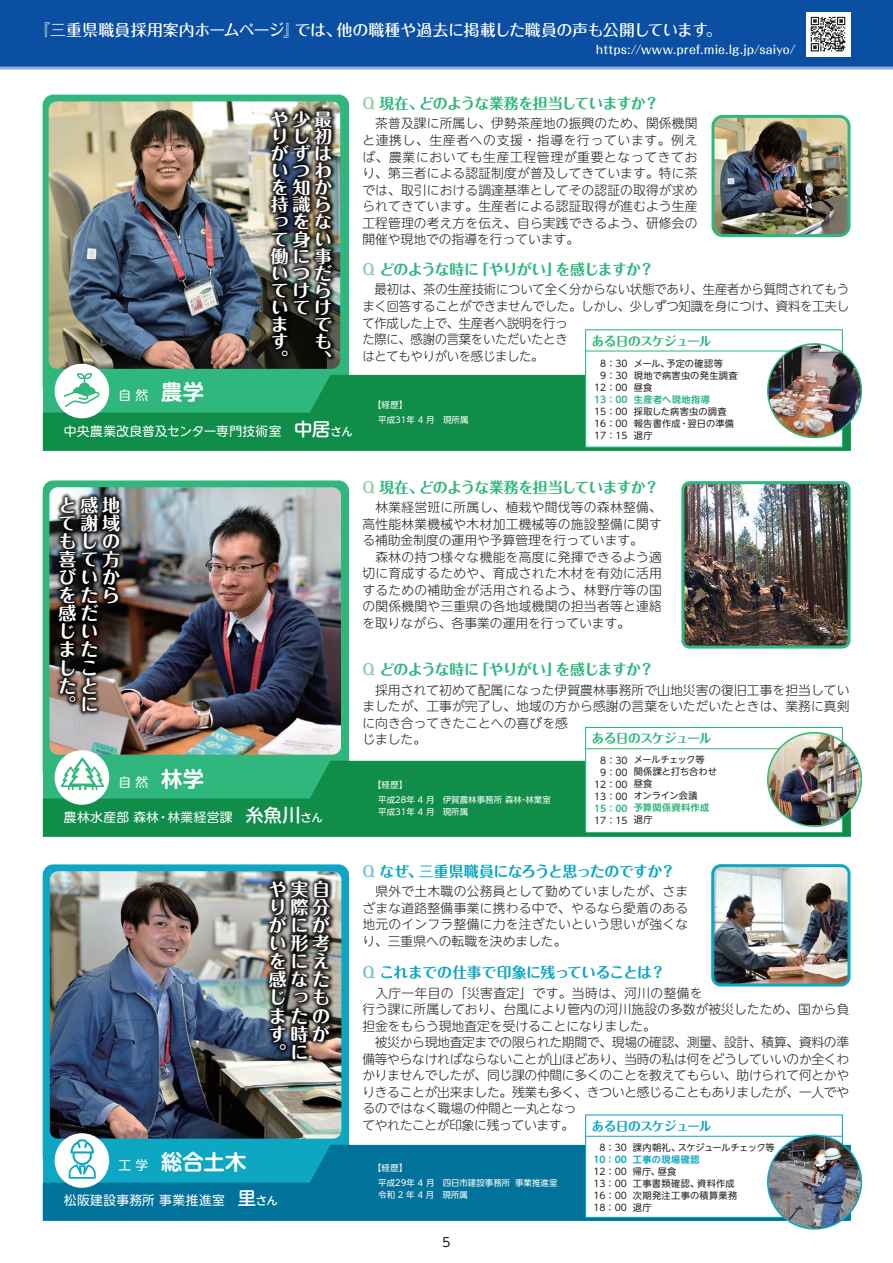
<style>
.page{position:relative;width:893px;height:1263px;background:#fff}
.page>*{position:absolute;margin:0;border:0;box-sizing:border-box;transform-origin:0 0}
.t1{font:700 21.3px "UD Shin M Go Pro De";color:#fff}
.t2{font:700 18px/18px "Maru Fo Pro";color:#fff}
.t3{font:700 17.55px/17.1px "Maru Fo Pro";color:#fff}
.t4{font:500 15.9px "Maru Fo Pro";letter-spacing:-.015em;color:#fff}
.t5{font:700 14.85px "Maru Fo Pro";letter-spacing:-.05em;color:#2fb77d}
.t6{font:700 14.85px "Maru Fo Pro";letter-spacing:-.035em;color:#0da7c3}
.t7{font:300 12.75px/16.5px "UD Shin M Go Pro";color:#231f20;text-align:justify}
.t8{font:300 12.75px/16.5px "UD Shin M Go Pro";letter-spacing:-.02em;color:#231f20}
.t9{font:300 12.75px/16.5px "UD Shin M Go Pro";letter-spacing:.02em;color:#231f20}
.t10{font:12.75px "UD Shin M Go Pro";letter-spacing:.03em;color:#fff}
.t11{font:700 12.75px "Maru Fo Pro";letter-spacing:-.07em;color:#2fb77d}
.t12{font:700 12.75px "Maru Fo Pro";letter-spacing:-.07em;color:#0da7c3}
.t13{font:12.75px "UD Shin M Go Pro";color:#231f20}
.t14{font:500 11.7px "Maru Fo Pro";letter-spacing:.005em;color:#fff}
.t15{font:9.15px/12px "UD Shin M Go Pro";letter-spacing:.005em;color:#231f20}
.t16{font:9.15px/12px "UD Shin M Go Pro";letter-spacing:.03em;color:#231f20}
.t17{font:700 9.15px "UD Shin M Go Pro De";letter-spacing:.035em;color:#2fb77d}
.t18{font:9.15px/12px "UD Shin M Go Pro";letter-spacing:.025em;color:#231f20}
.t19{font:9.15px "UD Shin M Go Pro";letter-spacing:-.05em;color:#231f20}
.t20{font:700 9.15px "UD Shin M Go Pro De";letter-spacing:.03em;color:#0da7c3}
.t21{font:8.55px/15px "UD Shin M Go Pro";color:#fff}
.s1{font-family:"UD Shin M Go Pro De";font-weight:700;font-size:21.3px}
.s2{font-weight:500;font-size:18.3px}
.s3{font-weight:500;font-size:11.4px}
.s4{color:#91d0ab}
.s5{font-family:"UD Shin M Go Pro";font-weight:400;font-size:12.75px}
.s6{color:#7ac5d7}
</style>
<div class="page">
<div style="left:0;top:0;width:893px;height:68px;background:#0a4fa2"></div>
<hr style="left:0;top:67px;width:893px;height:3px;background:#92a8d6">
<div style="left:43px;top:95px;width:306px;height:302px;background:#2fb77d;border-radius:11px"></div>
<div style="left:43px;top:480px;width:306px;height:303px;background:#2fb77d;border-radius:11px"></div>
<div style="left:43px;top:864px;width:306px;height:303px;background:#0da7c3;border-radius:11px"></div>
<svg style="left:43px;top:1145px;width:807px;height:75px;background:#037da2"></svg>
<svg style="left:43px;top:761px;width:807px;height:75px;background:#159654"></svg>
<svg style="left:43px;top:375px;width:807px;height:76px;background:#169654"></svg>
<img style="left:49px;top:101px;width:291px;height:268px">
<img style="left:49px;top:487px;width:292px;height:268px">
<img style="left:50px;top:871px;width:291px;height:267px">
<img style="left:715px;top:868px;width:134px;height:116px">
<div style="left:711px;top:864px;width:139px;height:122px;border:3px solid #0da7c3;border-radius:8px"></div>
<img style="left:715px;top:116px;width:134px;height:120px">
<div style="left:711px;top:115px;width:139px;height:122px;border:3px solid #2fb77d;border-radius:10px"></div>
<img style="left:685px;top:485px;width:161px;height:159px">
<div style="left:681px;top:481px;width:169px;height:167px;border:3px solid #2fb77d;border-radius:7px"></div>
<svg style="left:806px;top:12px;width:44px;height:44px"></svg>
<svg style="left:811px;top:17px;width:34px;height:34px"></svg>
<div style="left:55px;top:364px;width:54px;height:54px;background:#fff;border-radius:50%"></div>
<svg style="left:64px;top:373px;width:36px;height:34px"></svg>
<div style="left:55px;top:750px;width:54px;height:55px;background:#fff;border-radius:50%"></div>
<svg style="left:61px;top:757px;width:43px;height:33px"></svg>
<div style="left:55px;top:1133px;width:54px;height:55px;background:#fff;border-radius:50%"></div>
<svg style="left:69px;top:1139px;width:27px;height:40px"></svg>
<div style="left:585px;top:727px;width:258px;height:106px;background:#fff;border:1px solid #2fb77d"></div>
<hr style="left:586px;top:748px;width:256px;height:1px;background:#2fb77d">
<div style="left:585px;top:329px;width:258px;height:119px;background:#fff;border:1px solid #2fb77d"></div>
<hr style="left:586px;top:351px;width:256px;height:1px;background:#2fb77d">
<div style="left:585px;top:1114px;width:258px;height:104px;background:#fff;border:1px solid #0da7c3"></div>
<hr style="left:586px;top:1136px;width:256px;height:1px;background:#0da7c3">
<img style="left:53px;top:490px;width:73px;height:227px">
<img style="left:56px;top:493px;width:67px;height:223px">
<img style="left:263px;top:874px;width:73px;height:191px">
<img style="left:266px;top:877px;width:67px;height:187px">
<img style="left:265px;top:105px;width:73px;height:264px">
<img style="left:268px;top:108px;width:68px;height:261px">
<img style="left:768px;top:344px;width:93px;height:93px;border-radius:47px">
<div style="left:767px;top:343px;width:95px;height:95px;border:2px solid #2fb77d;border-radius:50%"></div>
<img style="left:768px;top:1135px;width:93px;height:94px;border-radius:47px">
<div style="left:767px;top:1134px;width:95px;height:95px;border:2px solid #0da7c3;border-radius:50%"></div>
<img style="left:768px;top:733px;width:93px;height:92px">
<div style="left:767px;top:732px;width:95px;height:95px;border:2px solid #2fb77d;border-radius:50%"></div>
<p class="t4" style="left:34px;top:17px;width:689px">『三重県職員採用案内ホームページ』では、他の職種や過去に掲載した職員の声も公開しています。</p>
<p class="t14" style="left:596px;top:40px;width:201px">https://www.pref.mie.lg.jp/saiyo/</p>
<p class="t10" style="left:119px;top:385px;width:87px">自 然　<span class="s1">農学</span></p>
<h3 class="t3" style="left:271px;top:109px;width:63px">や少最りし初がずはいつわを知か持識らっをなて身い働に事いつだてけらいてけま<br>す<br>。</h3>
<h3 class="t3" style="left:314px;top:314px;width:19px;text-align:justify">でも、</h3>
<p class="t10" style="left:64px;top:420px;width:290px">中央農業改良普及センター専門技術室　<span class="s2">中居</span><span class="s3">さん</span></p>
<p class="t5" style="left:362px;top:92px;width:298px"><span class="s4">Q</span> 現在、どのような業務を担当していますか？</p>
<p class="t7" style="left:362px;top:115px;width:337px">　茶普及課に所属し、伊勢茶産地の振興のため、関係機関と連携し、生産者への支援・指導を行っています。例えば、農業においても生産工程管理が重要となってきており、第三者による認証制度が普及してきています。特に茶では、取引における調達基準としてその認証の取得が求められてきています。生産者による認証取得が進むよう生産工程管理の考え方を伝え、自ら実践できるよう、研修会の開催や現地での指導を行っています。</p>
<p class="t5" style="left:362px;top:257px;width:293px"><span class="s4">Q</span> どのような時に「やりがい」を感じますか？</p>
<p class="t7" style="left:362px;top:281px;width:488px;text-align:left">　最初は、茶の生産技術について全く分からない状態であり、生産者から質問されてもうまく回答することができませんでした。しかし、少しずつ知識を身につけ、資料を工夫して作成した上で、生産者へ説明を行っ<br>た際に、感謝の言葉をいただいたとき<br>はとてもやりがいを感じました。</p>
<p class="t11" style="left:591px;top:331px;width:122px">ある日のスケジュール</p>
<p class="t18" style="left:634px;top:357px;width:105px">メール、予定の確認等<br>現地で病害虫の発生調査昼食</p>
<p class="t17" style="left:634px;top:392px;width:78px">生産者へ現地指導</p>
<p class="t15" style="left:634px;top:405px;width:102px">採取した病害虫の調査報告書作成・翌日の準備退庁</p>
<p class="t15" style="left:594px;top:357px;width:35px;text-align:right">8：30<br>9：30<br>12：00</p>
<p class="t17" style="left:594px;top:392px;width:35px">13：00</p>
<p class="t15" style="left:594px;top:405px;width:35px;text-align:justify">15：00<br>16：00<br>17：15</p>
<p class="t21" style="left:378px;top:397px;width:92px;text-indent:-6px">【経歴】<br>平成31年 4 月　現所属</p>
<h2 class="t2" style="left:59px;top:494px;width:63px">と感地て謝域もしの喜て方びいかをたら感だ<br>じい<br>また<br>しこ<br>たと<br>。に</h2>
<p class="t10" style="left:119px;top:771px;width:87px">自 然　<span class="s1">林学</span></p>
<p class="t10" style="left:64px;top:807px;width:260px">農林水産部 森林・林業経営課　<span class="s2">糸魚川</span><span class="s3">さん</span></p>
<p class="t5" style="left:362px;top:475px;width:298px"><span class="s4">Q</span> 現在、どのような業務を担当していますか？</p>
<p class="t9" style="left:362px;top:498px;width:301px">　林業経営班に所属し、植栽や間伐等の森林整備、高性能林業機械や木材加工機械等の施設整備に関する補助金制度の運用や予算管理を行っています。<br>　森林の持つ様々な機能を高度に発揮できるよう適切に育成するためや、育成された木材を有効に活用するための補助金が活用されるよう、林野庁等の国の関係機関や三重県の各地域機関の担当者等と連絡を取りながら、各事業の運用を行っています。</p>
<p class="t5" style="left:362px;top:658px;width:293px"><span class="s4">Q</span> どのような時に「やりがい」を感じますか？</p>
<p class="t7" style="left:362px;top:681px;width:489px;text-align:left">　採用されて初めて配属になった伊賀農林事務所で山地災害の復旧工事を担当していましたが、工事が完了し、地域の方から感謝の言葉をいただいたときは、業務に真剣に向き合ってきたことへの喜びを感<br>じました。</p>
<p class="t11" style="left:591px;top:728px;width:122px">ある日のスケジュール</p>
<p class="t21" style="left:378px;top:776px;width:174px;text-indent:-6px">【経歴】<br>平成28年 ４ 月　伊賀農林事務所 森林・林業室</p>
<p class="t21" style="left:378px;top:804px;width:91px">平成31年 ４ 月　現所属</p>
<p class="t15" style="left:634px;top:753px;width:85px">メールチェック等<br>関係課と打ち合わせ昼食<br>オンライン会議</p>
<p class="t17" style="left:634px;top:800px;width:77px">予算関係資料作成</p>
<p class="t15" style="left:634px;top:813px;width:20px">退庁</p>
<p class="t15" style="left:594px;top:754px;width:35px;text-align:right">8：30<br>9：00<br>12：00<br>13：00</p>
<p class="t17" style="left:594px;top:801px;width:35px">15：00</p>
<p class="t15" style="left:594px;top:814px;width:35px">17：15</p>
<h2 class="t2" style="left:269px;top:878px;width:63px">や実自り際分がにがい形考をにえ感なたじっもまたのす時が。に</h2>
<h1 class="t1" style="left:119px;top:1144px;width:129px"><span class="s5">工 学　</span>総合土木</h1>
<p class="t10" style="left:64px;top:1190px;width:216px">松阪建設事務所 事業推進室　<span class="s2">里</span><span class="s3">さん</span></p>
<p class="t6" style="left:362px;top:859px;width:314px"><span class="s6">Q</span> なぜ、三重県職員になろうと思ったのですか？</p>
<p class="t7" style="left:362px;top:883px;width:327px">　県外で土木職の公務員として勤めていましたが、さまざまな道路整備事業に携わる中で、やるなら愛着のある地元のインフラ整備に力を注ぎたいという思いが強くなり、三重県への転職を決めました。</p>
<p class="t6" style="left:362px;top:961px;width:305px"><span class="s6">Q</span> これまでの仕事で印象に残っていることは？</p>
<p class="t8" style="left:362px;top:984px;width:489px">　入庁一年目の「災害査定」です。当時は、河川の整備を<br>行う課に所属しており、台風により管内の河川施設の多数が被災したため、国から負担金をもらう現地査定を受けることになりました。<br>　被災から現地査定までの限られた期間で、現場の確認、測量、設計、積算、資料の準備等やらなければならないことが山ほどあり、当時の私は何をどうしていいのか全くわかりませんでしたが、同じ課の仲間に多くのことを教えてもらい、助けられて何とかやりきることが出来ました。残業も多く、きついと感じることもありましたが、一人でやるのではなく職場の仲間と一丸となっ<br>てやれたことが印象に残っています。</p>
<p class="t12" style="left:591px;top:1116px;width:122px">ある日のスケジュール</p>
<p class="t21" style="left:378px;top:1160px;width:181px;line-height:14.2px;text-indent:-6px">【経歴】<br>平成29年 ４ 月　四日市建設事務所事業推進室</p>
<p class="t21" style="left:378px;top:1186px;width:91px">令和 ２ 年 ４ 月　現所属</p>
<p class="t13" style="left:442px;top:1231px;width:10px">5</p>
<p class="t19" style="left:633px;top:1140px;width:143px">課内朝礼、スケジュールチェック等</p>
<p class="t20" style="left:633px;top:1152px;width:68px">工事の現場確認</p>
<p class="t16" style="left:633px;top:1165px;width:106px">帰庁、昼食<br>工事書類確認、資料作成次期発注工事の積算業務退庁</p>
<p class="t15" style="left:599px;top:1141px;width:29px">8：30</p>
<p class="t20" style="left:593px;top:1152px;width:35px">10：00</p>
<p class="t15" style="left:593px;top:1165px;width:35px;text-align:justify">12：00<br>13：00<br>16：00<br>18：00</p>
</div>
